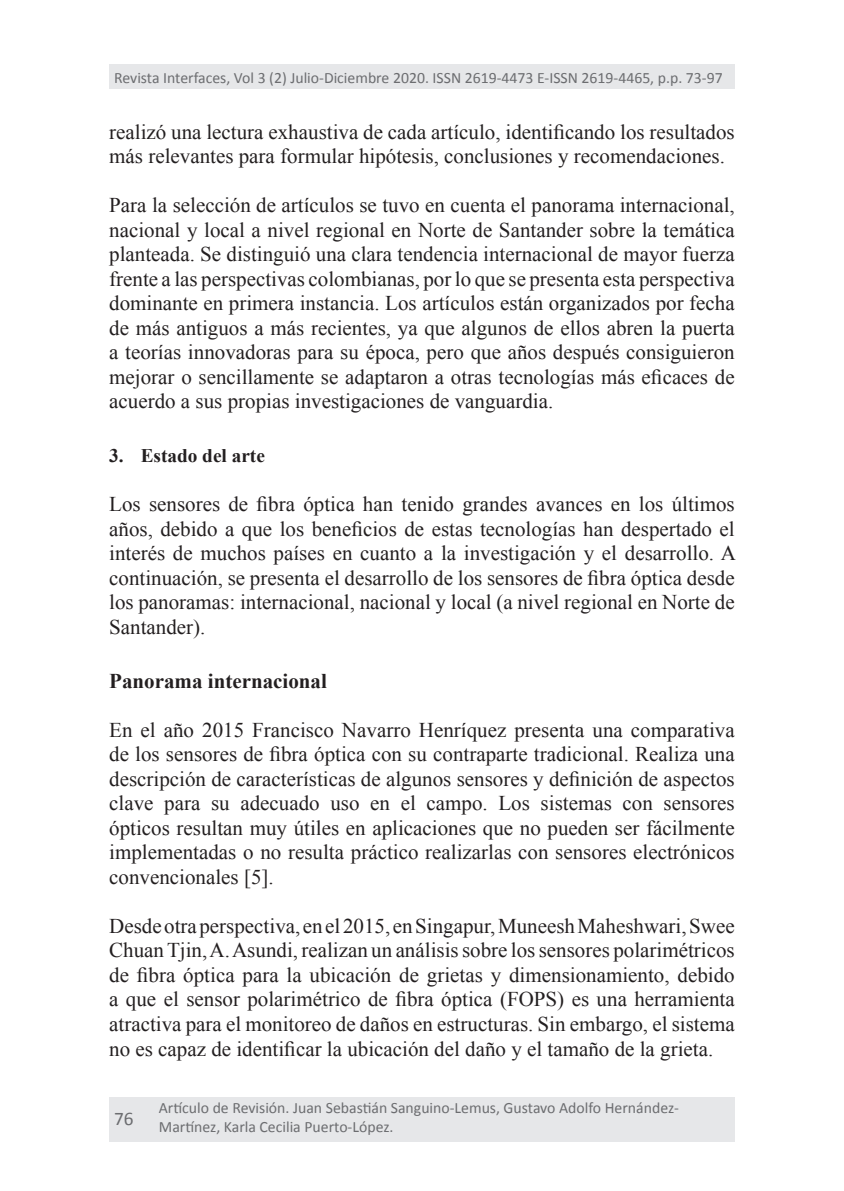
<style>
.page{position:relative;width:844px;height:1191px;background:#fff}
.page>*{position:absolute;margin:0;border:0;box-sizing:border-box;transform-origin:0 0}
.t1{font:21px/24.5px "Times New Roman";color:#231f20;text-align:justify}
.t2{font:700 21px "Times New Roman";color:#231f20}
.t3{font:700 19.25px "Times New Roman";color:#231f20}
.t4{font:19.25px "Calibri";color:#6c6d70}
.t5{font:15.75px/18.9px "Calibri";color:#6c6d70}
</style>
<div class="page">
<div style="left:109px;top:1097px;width:625px;height:44px;background:#e6e7e9"></div>
<div style="left:109px;top:64px;width:625px;height:25px;background:#e6e7e9"></div>
<p class="t5" style="left:114px;top:68px;width:609px">Revista Interfaces, Vol 3 (2) Julio-Diciembre 2020. ISSN 2619-4473 E-ISSN 2619-4465, p.p. 73-97</p>
<p class="t1" style="left:109px;top:119px;width:627px">realizó una lectura exhaustiva de cada artículo, identificando los resultados más relevantes para formular hipótesis, conclusiones y recomendaciones.</p>
<p class="t1" style="left:109px;top:192px;width:627px">Para la selección de artículos se tuvo en cuenta el panorama internacional, nacional y local a nivel regional en Norte de Santander sobre la temática planteada. Se distinguió una clara tendencia internacional de mayor fuerza frente a las perspectivas colombianas, por lo que se presenta esta perspectiva dominante en primera instancia. Los artículos están organizados por fecha de más antiguos a más recientes, ya que algunos de ellos abren la puerta a teorías innovadoras para su época, pero que años después consiguieron mejorar o sencillamente se adaptaron a otras tecnologías más eficaces de acuerdo a sus propias investigaciones de vanguardia.</p>
<p class="t3" style="left:109px;top:442px;width:157px">3. Estado del arte</p>
<p class="t1" style="left:109px;top:491px;width:628px">Los sensores de fibra óptica han tenido grandes avances en los últimos años, debido a que los beneficios de estas tecnologías han despertado el interés de muchos países en cuanto a la investigación y el desarrollo. A continuación, se presenta el desarrollo de los sensores de fibra óptica desde los panoramas: internacional, nacional y local (a nivel regional en Norte de Santander).</p>
<p class="t2" style="left:109px;top:666px;width:219px">Panorama internacional</p>
<p class="t1" style="left:109px;top:717px;width:627px">En el año 2015 Francisco Navarro Henríquez presenta una comparativa de los sensores de fibra óptica con su contraparte tradicional. Realiza una descripción de características de algunos sensores y definición de aspectos clave para su adecuado uso en el campo. Los sistemas con sensores ópticos resultan muy útiles en aplicaciones que no pueden ser fácilmente implementadas o no resulta práctico realizarlas con sensores electrónicos convencionales [5].</p>
<p class="t1" style="left:109px;top:913px;width:627px">Desde otra perspectiva, en el 2015, en Singapur, Muneesh Maheshwari, Swee Chuan Tjin, A. Asundi, realizan un análisis sobre los sensores polarimétricos de fibra óptica para la ubicación de grietas y dimensionamiento, debido a que el sensor polarimétrico de fibra óptica (FOPS) es una herramienta atractiva para el monitoreo de daños en estructuras. Sin embargo, el sistema no es capaz de identificar la ubicación del daño y el tamaño de la grieta.</p>
<p class="t4" style="left:114px;top:1106px;width:21px">76</p>
<p class="t5" style="left:159px;top:1098px;width:521px">Artículo de Revisión. Juan Sebastián Sanguino-Lemus, Gustavo Adolfo Hernández-<br>Martínez, Karla Cecilia Puerto-López.</p>
</div>
